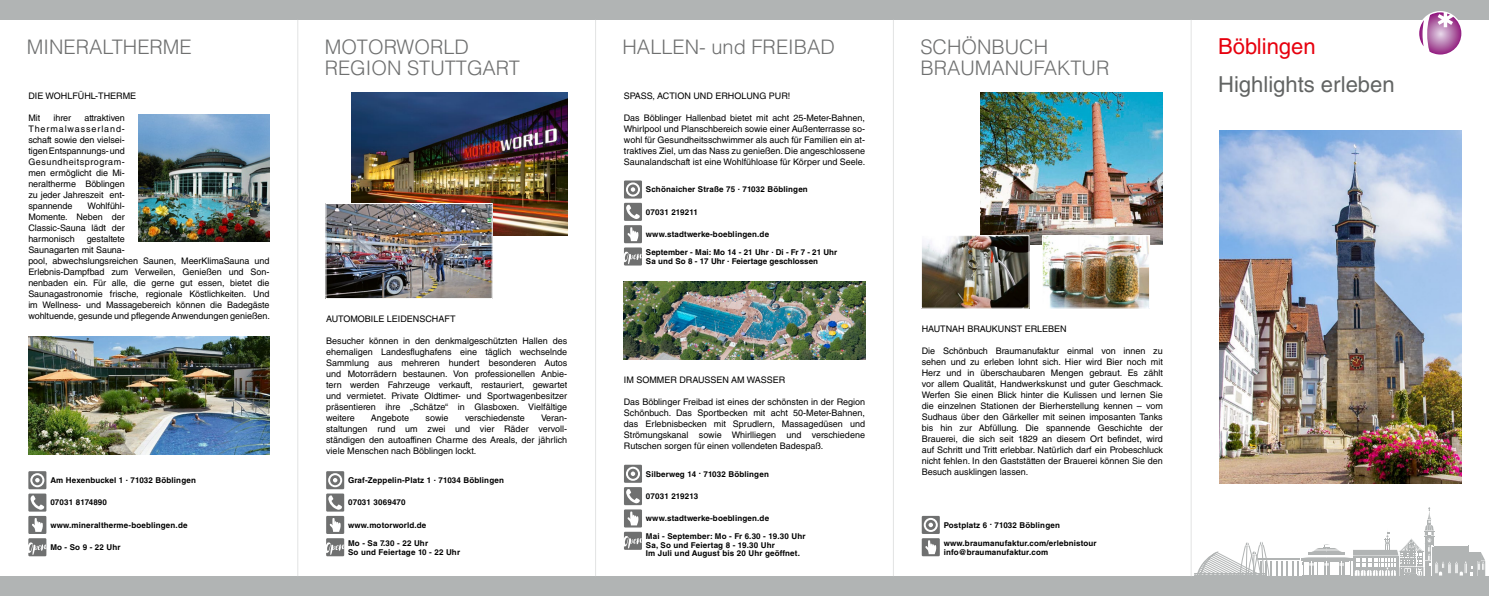
<style>
.page{position:relative;width:1489px;height:596px;background:#fff}
.page>*{position:absolute;margin:0;border:0;box-sizing:border-box;transform-origin:0 0}
.t1{font:22px "Helvetica LT Std";color:#626463}
.t2{font:22px "Helvetica LT Std";color:#e7000e}
.t3{font:300 20px/21px "Helvetica LT Std";color:#6f7070}
.t4{font:9px/11px "Helvetica LT Std";letter-spacing:-.005em;color:#000;text-align:justify}
.t5{font:700 8px/8.5px "Helvetica LT Std";letter-spacing:.02em;color:#000}
.t6{font:700 8px/9px "Helvetica LT Std";color:#000}
</style>
<div class="page">
<div style="left:0;top:0;width:1488px;height:20px;background:#b1b4b4"></div>
<div style="left:0;top:575px;width:1488px;height:20px;background:#b1b4b4"></div>
<img style="left:1219px;top:130px;width:241px;height:353px">
<div style="left:1417px;top:11px;width:45px;height:45px;border:3px solid #fff;border-radius:50%"></div>
<svg style="left:1418px;top:12px;width:43px;height:42px"></svg>
<div style="left:28px;top:515px;width:18px;height:18px;background:#6f7070"></div>
<svg style="left:32px;top:518px;width:11px;height:14px"></svg>
<svg style="left:28px;top:471px;width:18px;height:18px"></svg>
<div style="left:30px;top:473px;width:14px;height:14px;border:2px solid #fff;border-radius:50%"></div>
<svg style="left:35px;top:477px;width:5px;height:5px"></svg>
<div style="left:28px;top:493px;width:18px;height:18px;background:#6f7070"></div>
<svg style="left:31px;top:495px;width:13px;height:14px"></svg>
<div style="left:28px;top:538px;width:18px;height:18px;background:#6f7070"></div>
<svg style="left:28px;top:542px;width:19px;height:12px"></svg>
<img style="left:28px;top:336px;width:241px;height:117px">
<img style="left:138px;top:114px;width:131px;height:128px">
<img style="left:351px;top:92px;width:216px;height:143px">
<div style="left:326px;top:515px;width:18px;height:18px;background:#6f7070"></div>
<svg style="left:329px;top:518px;width:11px;height:14px"></svg>
<svg style="left:326px;top:471px;width:18px;height:18px"></svg>
<div style="left:328px;top:473px;width:14px;height:14px;border:2px solid #fff;border-radius:50%"></div>
<svg style="left:333px;top:477px;width:4px;height:5px"></svg>
<div style="left:326px;top:493px;width:18px;height:18px;background:#6f7070"></div>
<svg style="left:328px;top:495px;width:14px;height:14px"></svg>
<div style="left:326px;top:538px;width:18px;height:18px;background:#6f7070"></div>
<svg style="left:326px;top:542px;width:19px;height:12px"></svg>
<img style="left:327px;top:205px;width:163px;height:92px">
<div style="left:325px;top:203px;width:167px;height:96px;border:1px solid #fff"></div>
<img style="left:624px;top:281px;width:241px;height:78px">
<div style="left:624px;top:225px;width:18px;height:18px;background:#6f7070"></div>
<svg style="left:627px;top:227px;width:11px;height:14px"></svg>
<div style="left:624px;top:180px;width:18px;height:18px;background:#6f7070"></div>
<div style="left:626px;top:182px;width:14px;height:14px;border:2px solid #fff;border-radius:50%"></div>
<svg style="left:630px;top:187px;width:5px;height:5px"></svg>
<div style="left:624px;top:203px;width:18px;height:18px;background:#6f7070"></div>
<svg style="left:626px;top:204px;width:13px;height:15px"></svg>
<div style="left:624px;top:247px;width:18px;height:18px;background:#6f7070"></div>
<svg style="left:624px;top:251px;width:18px;height:13px"></svg>
<div style="left:624px;top:509px;width:18px;height:18px;background:#6f7070"></div>
<svg style="left:627px;top:511px;width:11px;height:14px"></svg>
<svg style="left:624px;top:464px;width:18px;height:18px"></svg>
<div style="left:626px;top:466px;width:14px;height:14px;border:2px solid #fff;border-radius:50%"></div>
<svg style="left:630px;top:471px;width:5px;height:4px"></svg>
<div style="left:624px;top:487px;width:18px;height:18px;background:#6f7070"></div>
<svg style="left:626px;top:489px;width:13px;height:14px"></svg>
<div style="left:624px;top:531px;width:18px;height:18px;background:#6f7070"></div>
<svg style="left:624px;top:536px;width:18px;height:12px"></svg>
<img style="left:980px;top:92px;width:182px;height:152px">
<img style="left:923px;top:237px;width:104px;height:69px">
<div style="left:921px;top:235px;width:108px;height:73px;border:1px solid #fff"></div>
<div style="left:921px;top:538px;width:18px;height:18px;background:#6f7070"></div>
<svg style="left:925px;top:540px;width:11px;height:14px"></svg>
<svg style="left:921px;top:515px;width:18px;height:18px"></svg>
<div style="left:923px;top:517px;width:14px;height:14px;border:2px solid #fff;border-radius:50%"></div>
<svg style="left:928px;top:522px;width:5px;height:5px"></svg>
<img style="left:1044px;top:237px;width:103px;height:69px">
<div style="left:1042px;top:235px;width:107px;height:73px;border:1px solid #fff"></div>
<svg style="left:1194px;top:507px;width:290px;height:68px"></svg>
<div style="left:1399px;top:567px;width:23px;height:8px;border:1px solid #b1b4b4"></div>
<hr style="left:297px;top:20px;width:1px;height:555px;background:#e2e3e3">
<hr style="left:595px;top:20px;width:1px;height:555px;background:#e2e3e3">
<hr style="left:893px;top:20px;width:1px;height:555px;background:#e2e3e3">
<hr style="left:1190px;top:20px;width:1px;height:555px;background:#e2e3e3">
<h2 class="t3" style="left:920px;top:36px;width:190px">SCHÖNBUCH<br>BRAUMANUFAKTUR</h2>
<h2 class="t3" style="left:27px;top:36px;width:166px">MINERALTHERME</h2>
<h1 class="t2" style="left:1218px;top:34px;width:99px">Böblingen</h1>
<h2 class="t3" style="left:325px;top:36px;width:197px">MOTORWORLD<br>REGION STUTTGART</h2>
<h2 class="t3" style="left:622px;top:36px;width:214px">HALLEN- und FREIBAD</h2>
<h1 class="t1" style="left:1218px;top:72px;width:178px">Highlights erleben</h1>
<p class="t4" style="left:28px;top:90px;width:109px">DIE WOHLFÜHL-THERME</p>
<p class="t4" style="left:28px;top:112px;width:13px">Mit</p>
<p class="t4" style="left:54px;top:112px;width:19px">ihrer</p>
<p class="t4" style="left:624px;top:90px;width:168px">SPASS, ACTION UND ERHOLUNG PUR!</p>
<p class="t4" style="left:624px;top:112px;width:243px">Das Böblinger Hallenbad bietet mit acht 25-Meter-Bahnen, Whirlpool und Planschbereich sowie einer Außenterrasse so&shy;wohl für Gesundheitsschwimmer als auch für Familien ein at&shy;traktives Ziel, um das Nass zu genießen. Die angeschlossene Saunalandschaft ist eine Wohlfühloase für Körper und Seele.</p>
<p class="t5" style="left:646px;top:185px;width:163px">Schönaicher Straße 75 . 71032 Böblingen</p>
<p class="t5" style="left:646px;top:207px;width:53px">07031 219211</p>
<p class="t5" style="left:646px;top:230px;width:125px">www.stadtwerke-boeblingen.de</p>
<p class="t6" style="left:646px;top:247px;width:193px">September - Mai: Mo 14 - 21 Uhr . Di - Fr 7 - 21 Uhr<br>Sa und So 8 - 17 Uhr . Feiertage geschlossen</p>
<p class="t4" style="left:28px;top:112px;width:98px;text-indent:56px">attraktiven Thermalwasserland&shy;schaft sowie den vielsei&shy;tigen Entspannungs- und Gesundheitsprogram&shy;men ermöglicht die Mi&shy;neraltherme Böblingen zu jeder Jahreszeit ent&shy;spannende</p>
<p class="t4" style="left:28px;top:200px;width:98px;text-indent:59px">Wohlfühl-Momente. Neben der Classic-Sauna lädt der harmonisch</p>
<p class="t4" style="left:28px;top:233px;width:243px;text-align:left;text-indent:58px">gestaltete<br>Saunagarten mit Sauna-<br>pool, abwechslungsreichen Saunen, MeerKlimaSauna und Erlebnis-Dampfbad zum Verweilen, Genießen und Son&shy;nenbaden ein. Für alle, die gerne gut essen, bietet die Saunagastronomie frische, regionale Köstlichkeiten. Und im Wellness- und Massagebereich können die Badegäste wohltuende, gesunde und pflegende Anwendungen genießen.</p>
<p class="t4" style="left:326px;top:313px;width:131px">AUTOMOBILE LEIDENSCHAFT</p>
<p class="t4" style="left:326px;top:335px;width:242px">Besucher können in den denkmalgeschützten Hallen des ehemaligen Landesflughafens eine täglich wechselnde Sammlung aus mehreren hundert besonderen Autos und Motorrädern bestaunen. Von professionellen Anbie&shy;tern werden Fahrzeuge verkauft, restauriert, gewartet und vermietet. Private Oldtimer- und Sportwagenbesitzer präsentieren ihre „Schätze“ in Glasboxen. Vielfältige weitere</p>
<p class="t4" style="left:921px;top:323px;width:146px">HAUTNAH BRAUKUNST ERLEBEN</p>
<p class="t4" style="left:921px;top:345px;width:243px">Die Schönbuch Braumanufaktur einmal von innen zu sehen und zu erleben lohnt sich. Hier wird Bier noch mit Herz und in überschaubaren Mengen gebraut. Es zählt vor allem Qualität, Handwerkskunst und guter Geschmack.<br>Werfen Sie einen Blick hinter die Kulissen und lernen Sie die einzelnen Stationen der Bierherstellung kennen – vom Sudhaus über den Gärkeller mit seinen imposanten Tanks bis hin zur Abfüllung. Die spannende Geschichte der Brauerei, die sich seit 1829 an diesem Ort befindet, wird auf Schritt und Tritt erlebbar. Natürlich darf ein Probeschluck nicht fehlen. In den Gaststätten der Brauerei können Sie den Besuch ausklingen lassen.</p>
<p class="t4" style="left:624px;top:374px;width:163px">IM SOMMER DRAUSSEN AM WASSER</p>
<p class="t4" style="left:624px;top:396px;width:242px">Das Böblinger Freibad ist eines der schönsten in der Region Schönbuch. Das Sportbecken mit acht 50-Meter-Bahnen, das Erlebnisbecken mit Sprudlern, Massagedüsen und Strömungskanal sowie Whirlliegen und verschiedene Rutschen sorgen für einen vollendeten Badespaß.</p>
<p class="t4" style="left:326px;top:412px;width:242px;text-indent:215px">Veran&shy;staltungen rund um zwei und vier Räder vervoll&shy;ständigen den autoaffinen Charme des Areals, der jährlich viele Menschen nach Böblingen lockt.</p>
<p class="t5" style="left:348px;top:475px;width:157px">Graf-Zeppelin-Platz 1 . 71034 Böblingen</p>
<p class="t5" style="left:348px;top:498px;width:59px">07031 3069470</p>
<p class="t5" style="left:348px;top:520px;width:80px">www.motorworld.de</p>
<p class="t5" style="left:348px;top:538px;width:113px;line-height:9px">Mo - Sa 7.30 - 22 Uhr<br>So und Feiertage 10 - 22 Uhr</p>
<p class="t4" style="left:371px;top:412px;width:40px">Angebote</p>
<p class="t4" style="left:425px;top:412px;width:24px">sowie</p>
<p class="t4" style="left:465px;top:412px;width:61px">verschiedenste</p>
<p class="t5" style="left:646px;top:469px;width:124px">Silberweg 14 . 71032 Böblingen</p>
<p class="t5" style="left:646px;top:491px;width:54px">07031 219213</p>
<p class="t5" style="left:646px;top:514px;width:125px">www.stadtwerke-boeblingen.de</p>
<p class="t5" style="left:646px;top:531px;width:161px">Mai - September: Mo - Fr 6.30 - 19.30 Uhr<br>Sa, So und Feiertag 8 - 19.30 Uhr<br>Im Juli und August bis 20 Uhr geöffnet.</p>
<p class="t5" style="left:50px;top:475px;width:147px">Am Hexenbuckel 1 . 71032 Böblingen</p>
<p class="t5" style="left:50px;top:498px;width:58px">07031 8174890</p>
<p class="t5" style="left:50px;top:520px;width:139px">www.mineraltherme-boeblingen.de</p>
<p class="t5" style="left:50px;top:542px;width:72px">Mo - So 9 - 22 Uhr</p>
<p class="t5" style="left:943px;top:516px;width:154px;line-height:17.6px">Postplatz 6 . 71032 Böblingen www.braumanufaktur.com/erlebnistour</p>
<p class="t5" style="left:943px;top:547px;width:106px">info@braumanufaktur.com</p>
</div>
